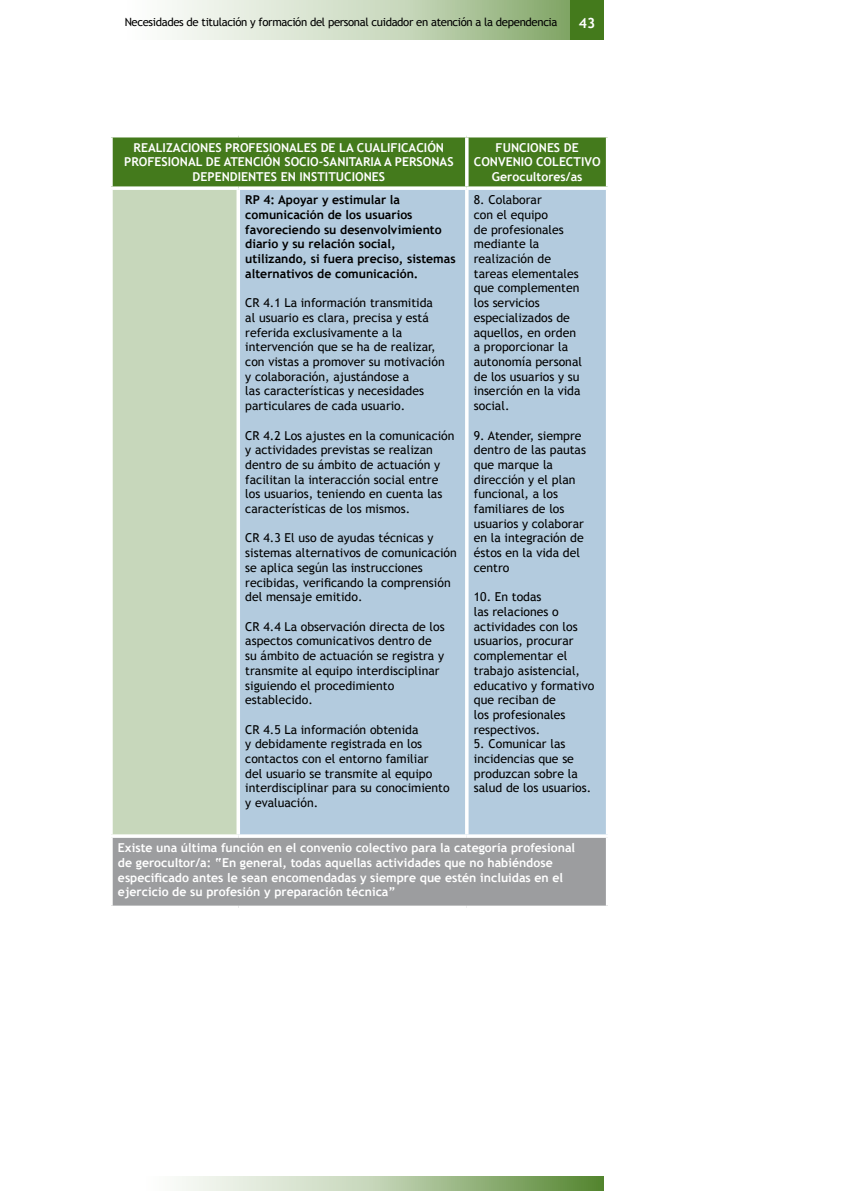
<style>
.page{position:relative;width:844px;height:1191px;background:#fff}
.page>*{position:absolute;margin:0;border:0;box-sizing:border-box;transform-origin:0 0}
.t1{font:700 14px "Trebuchet MS";color:#fff}
.t2{font:12.25px/14.7px "Trebuchet MS";color:#000}
.t3{font:700 12.25px/14.7px "Trebuchet MS";color:#fff;text-align:center}
.t4{font:700 12.25px/14.7px "Trebuchet MS";color:#000}
.t5{font:11.38px "Trebuchet MS";letter-spacing:-.03em;color:#000}
</style>
<div class="page">
<svg style="left:170px;top:0;width:400px;height:40px;background:#c6d7ba"></svg>
<div style="left:570px;top:0;width:33px;height:40px;background:#447a1c"></div>
<svg style="left:180px;top:1176px;width:423px;height:15px;background:#b1c8a1"></svg>
<div style="left:113px;top:137px;width:492px;height:49px;background:#447a1c"></div>
<div style="left:111px;top:188px;width:127px;height:648px;background:#c7d7bb"></div>
<div style="left:240px;top:190px;width:365px;height:644px;background:#b3cbde"></div>
<div style="left:111px;top:836px;width:496px;height:71px;background:#9c9d9f"></div>
<svg style="left:111px;top:137px;width:2px;height:49px"></svg>
<hr style="left:465px;top:137px;width:3px;height:49px;background:#fff">
<svg style="left:605px;top:137px;width:3px;height:49px"></svg>
<svg style="left:111px;top:186px;width:127px;height:4px"></svg>
<svg style="left:111px;top:190px;width:2px;height:644px"></svg>
<svg style="left:111px;top:834px;width:127px;height:4px"></svg>
<svg style="left:111px;top:838px;width:2px;height:67px"></svg>
<svg style="left:111px;top:905px;width:127px;height:2px"></svg>
<svg style="left:238px;top:905px;width:228px;height:3px"></svg>
<svg style="left:466px;top:905px;width:142px;height:3px"></svg>
<svg style="left:238px;top:186px;width:228px;height:4px"></svg>
<svg style="left:236px;top:190px;width:2px;height:644px"></svg>
<svg style="left:466px;top:186px;width:142px;height:4px"></svg>
<hr style="left:465px;top:190px;width:3px;height:644px;background:#fff">
<svg style="left:605px;top:190px;width:1px;height:644px"></svg>
<svg style="left:238px;top:834px;width:228px;height:4px"></svg>
<svg style="left:466px;top:834px;width:142px;height:4px"></svg>
<svg style="left:606px;top:838px;width:1px;height:67px"></svg>
<p class="t5" style="left:125px;top:15px;width:434px">Necesidades de titulación y formación del personal cuidador en atención a la dependencia</p>
<p class="t1" style="left:578px;top:14px;width:18px">43</p>
<p class="t3" style="left:124px;top:140px;width:331px">REALIZACIONES PROFESIONALES DE LA CUALIFICACIÓN<br>PROFESIONAL DE ATENCIÓN SOCIO-SANITARIA A PERSONAS<br>DEPENDIENTES EN INSTITUCIONES</p>
<p class="t3" style="left:473px;top:140px;width:128px">FUNCIONES DE<br>CONVENIO COLECTIVO<br>Gerocultores/as</p>
<p class="t4" style="left:245px;top:192px;width:212px">RP 4: Apoyar y estimular la comunicación de los usuarios favoreciendo su desenvolvimiento diario y su relación social, utilizando, si fuera preciso, sistemas alternativos de comunicación.</p>
<p class="t2" style="left:245px;top:296px;width:201px">CR 4.1 La información transmitida al usuario es clara, precisa y está referida exclusivamente a la intervención que se ha de realizar, con vistas a promover su motivación y colaboración, ajustándose a<br>las características y necesidades particulares de cada usuario.</p>
<p class="t2" style="left:245px;top:428px;width:211px">CR 4.2 Los ajustes en la comunicación y actividades previstas se realizan dentro de su ámbito de actuación y facilitan la interacción social entre los usuarios, teniendo en cuenta las características de los mismos.</p>
<p class="t2" style="left:245px;top:531px;width:213px">CR 4.3 El uso de ayudas técnicas y sistemas alternativos de comunicación se aplica según las instrucciones recibidas, verificando la comprensión del mensaje emitido.</p>
<p class="t2" style="left:245px;top:619px;width:201px">CR 4.4 La observación directa de los aspectos comunicativos dentro de su ámbito de actuación se registra y transmite al equipo interdisciplinar siguiendo el procedimiento establecido.</p>
<p class="t2" style="left:245px;top:722px;width:206px">CR 4.5 La información obtenida<br>y debidamente registrada en los contactos con el entorno familiar<br>del usuario se transmite al equipo interdisciplinar para su conocimiento y evaluación.</p>
<p class="t2" style="left:473px;top:193px;width:110px">8. Colaborar<br>con el equipo<br>de profesionales mediante la realización de tareas elementales que complementen los servicios especializados de aquellos, en orden a proporcionar la autonomía personal de los usuarios y su inserción en la vida social.</p>
<p class="t2" style="left:473px;top:428px;width:114px">9. Atender, siempre dentro de las pautas que marque la dirección y el plan funcional, a los familiares de los usuarios y colaborar en la integración de éstos en la vida del centro</p>
<p class="t2" style="left:473px;top:590px;width:122px">10. En todas<br>las relaciones o actividades con los usuarios, procurar complementar el trabajo asistencial, educativo y formativo que reciban de<br>los profesionales respectivos.</p>
<p class="t2" style="left:473px;top:737px;width:119px">5. Comunicar las incidencias que se produzcan sobre la salud de los usuarios.</p>
<p class="t3" style="left:118px;top:840px;width:458px;text-align:left">Existe una última función en el convenio colectivo para la categoría profesional de gerocultor/a: “En general, todas aquellas actividades que no habiéndose especificado antes le sean encomendadas y siempre que estén incluidas en el ejercicio de su profesión y preparación técnica”</p>
</div>
